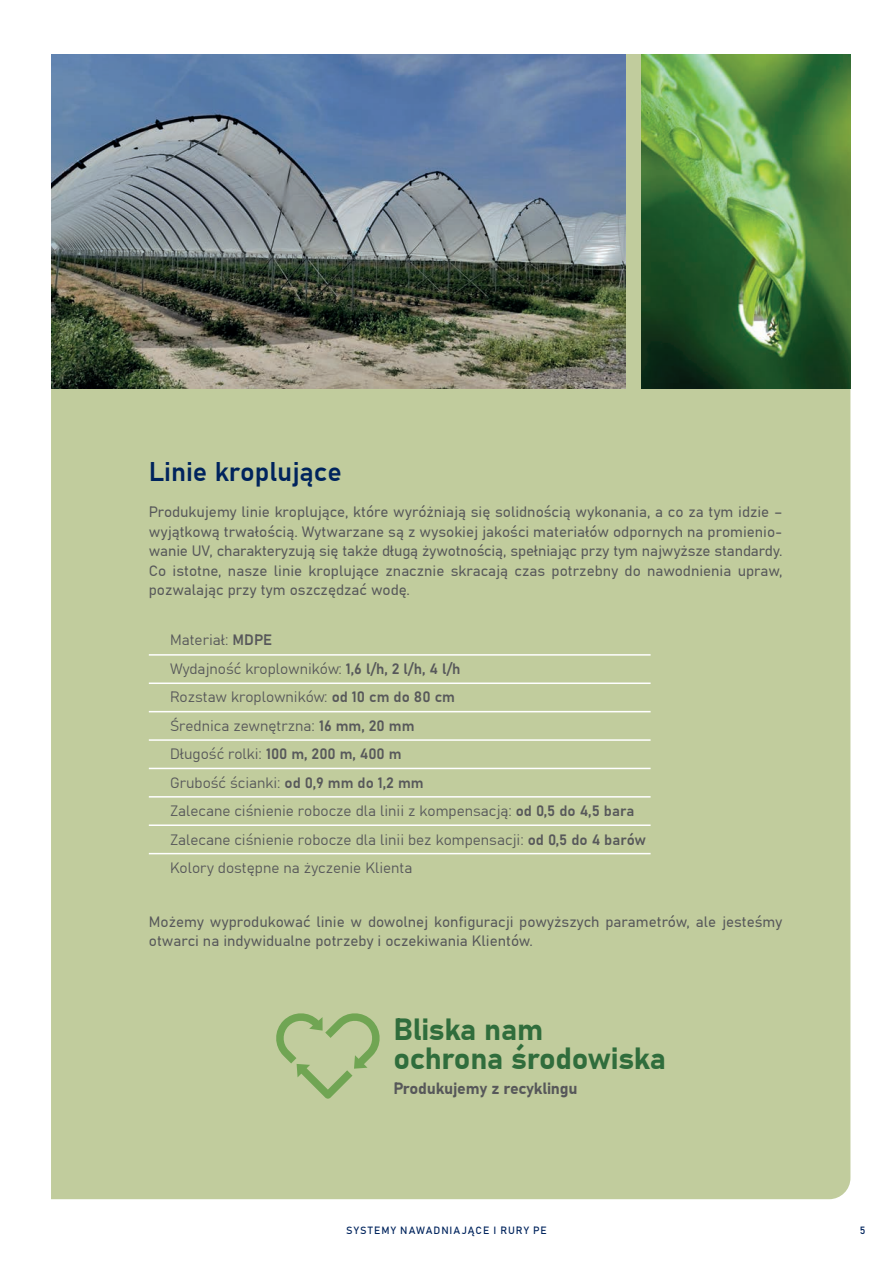
<style>
.page{position:relative;width:893px;height:1263px;background:#fff}
.page>*{position:absolute;margin:0;border:0;box-sizing:border-box;transform-origin:0 0}
.t1{font:30.6px/28.7px "Bahnschrift";letter-spacing:-.01em;color:#306d3c}
.t2{font:27px "Bahnschrift";color:#00245d}
.t3{font:16.35px "Bahnschrift";letter-spacing:-.01em;color:#57585a}
.t4{font:15px/28.5px "Bahnschrift";color:#57585a}
.t5{font:10.5px "Bahnschrift";letter-spacing:.095em;color:#00245d}
</style>
<div class="page">
<div style="left:51px;top:54px;width:799px;height:1145px;background:#c1cc9d"></div>
<img style="left:51px;top:54px;width:575px;height:334px">
<img style="left:641px;top:54px;width:209px;height:334px">
<hr style="left:149px;top:654px;width:502px;height:2px;background:#fff">
<hr style="left:149px;top:682px;width:502px;height:2px;background:#fff">
<hr style="left:149px;top:711px;width:502px;height:1px;background:#fff">
<hr style="left:149px;top:739px;width:502px;height:2px;background:#fff">
<hr style="left:149px;top:768px;width:502px;height:1px;background:#fff">
<hr style="left:149px;top:796px;width:502px;height:1px;background:#fff">
<hr style="left:149px;top:824px;width:502px;height:2px;background:#fff">
<hr style="left:149px;top:853px;width:502px;height:1px;background:#fff">
<svg style="left:274px;top:1011px;width:108px;height:88px"></svg>
<h2 class="t2" style="left:149px;top:451px;width:195px">Linie kroplujące</h2>
<p class="t4" style="left:149px;top:501px;width:635px;line-height:19.5px;text-align:justify">Produkujemy linie kroplujące, które wyróżniają się solidnością wykonania, a co za tym idzie – wyjątkową trwałością. Wytwarzane są z wysokiej jakości materiałów odpornych na promienio&shy;wanie UV, charakteryzują się także długą żywotnością, spełniając przy tym najwyższe standardy.<br>Co istotne, nasze linie kroplujące znacznie skracają czas potrzebny do nawodnienia upraw, pozwalając przy tym oszczędzać wodę.</p>
<p class="t4" style="left:170px;top:624px;width:478px">Materiał: MDPE<br>Wydajność kroplowników: 1,6 l/h, 2 l/h, 4 l/h<br>Rozstaw kroplowników: od 10 cm do 80 cm<br>Średnica zewnętrzna: 16 mm, 20 mm<br>Długość rolki: 100 m, 200 m, 400 m<br>Grubość ścianki: od 0,9 mm do 1,2 mm<br>Zalecane ciśnienie robocze dla linii z kompensacją: od 0,5 do 4,5 bara Zalecane ciśnienie robocze dla linii bez kompensacji: od 0,5 do 4 barów Kolory dostępne na życzenie Klienta</p>
<p class="t4" style="left:149px;top:910px;width:635px;line-height:19.5px">Możemy wyprodukować linie w dowolnej konfiguracji powyższych parametrów, ale jesteśmy otwarci na indywidualne potrzeby i oczekiwania Klientów.</p>
<h1 class="t1" style="left:393px;top:1013px;width:274px">Bliska nam<br>ochrona środowiska</h1>
<p class="t3" style="left:393px;top:1075px;width:186px">Produkujemy z recyklingu</p>
<p class="t5" style="left:346px;top:1222px;width:202px">SYSTEMY NAWADNIAJĄCE I RURY PE</p>
<p class="t5" style="left:860px;top:1222px;width:7px">5</p>
</div>
